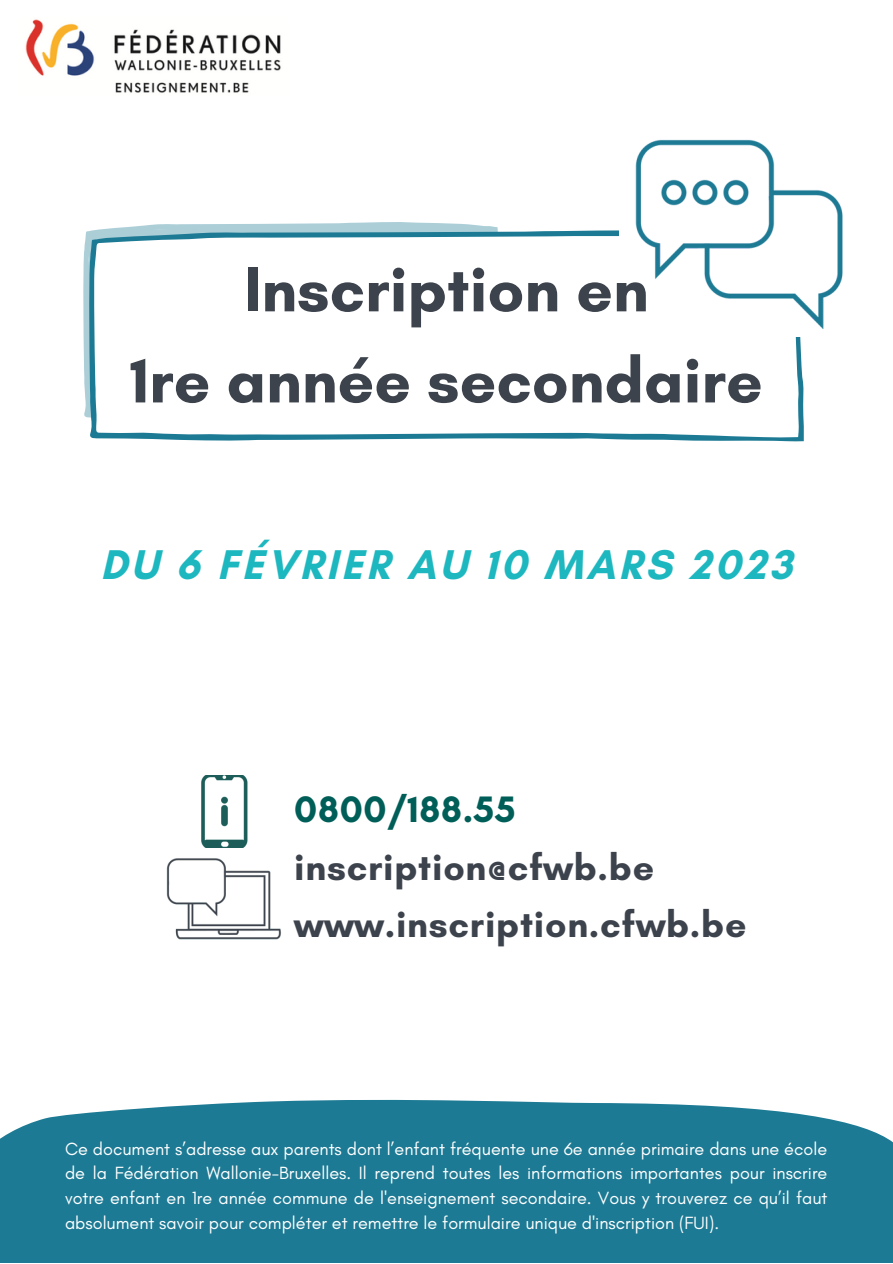
<style>
.page{position:relative;width:893px;height:1264px;background:#fff}
.page>*{position:absolute;margin:0;border:0;box-sizing:border-box;transform-origin:0 0}
.t1{font:700 64.2px/91.1px "Glacial Indifference";color:#3d434c;text-align:center}
.t2{font:700 42.3px "Glacial Indifference";letter-spacing:.08em;color:#1db7bf}
.t3{font:700 37.5px/57.3px "Glacial Indifference";letter-spacing:.02em;color:#3d434c}
.t4{font:700 37.5px "Glacial Indifference";letter-spacing:.02em;color:#005e58}
.t5{font:18px/24.8px "Glacial Indifference";color:#fff;text-align:justify}
</style>
<div class="page">
<svg style="left:83px;top:222px;width:415px;height:196px;fill:#acced7"></svg>
<svg style="left:89px;top:230px;width:714px;height:211px"></svg>
<img style="left:25px;top:19px;width:256px;height:74px">
<div style="left:0;top:1099px;width:892px;height:163px;background:#1d7a94"></div>
<img style="left:595px;top:139px;width:248px;height:232px">
<img style="left:201px;top:775px;width:47px;height:61px">
<img style="left:166px;top:836px;width:115px;height:104px">
<h1 class="t1" style="left:130px;top:243px;width:634px">Inscription en<br>1re année secondaire</h1>
<h2 class="t2" style="left:100px;top:538px;width:693px">DU 6 FÉVRIER AU 10 MARS 2023</h2>
<h3 class="t4" style="left:294px;top:786px;width:223px">0800/188.55</h3>
<h3 class="t3" style="left:294px;top:838px;width:453px">inscription@cfwb.be www.inscription.cfwb.be</h3>
<p class="t5" style="left:65px;top:1135px;width:763px">Ce document s’adresse aux parents dont l’enfant fréquente une 6e année primaire dans une école de la Fédération Wallonie-Bruxelles. Il reprend toutes les informations importantes pour inscrire votre enfant en 1re année commune de l'enseignement secondaire. Vous y trouverez ce qu’il faut absolument savoir pour compléter et remettre le formulaire unique d'inscription (FUI).</p>
</div>
